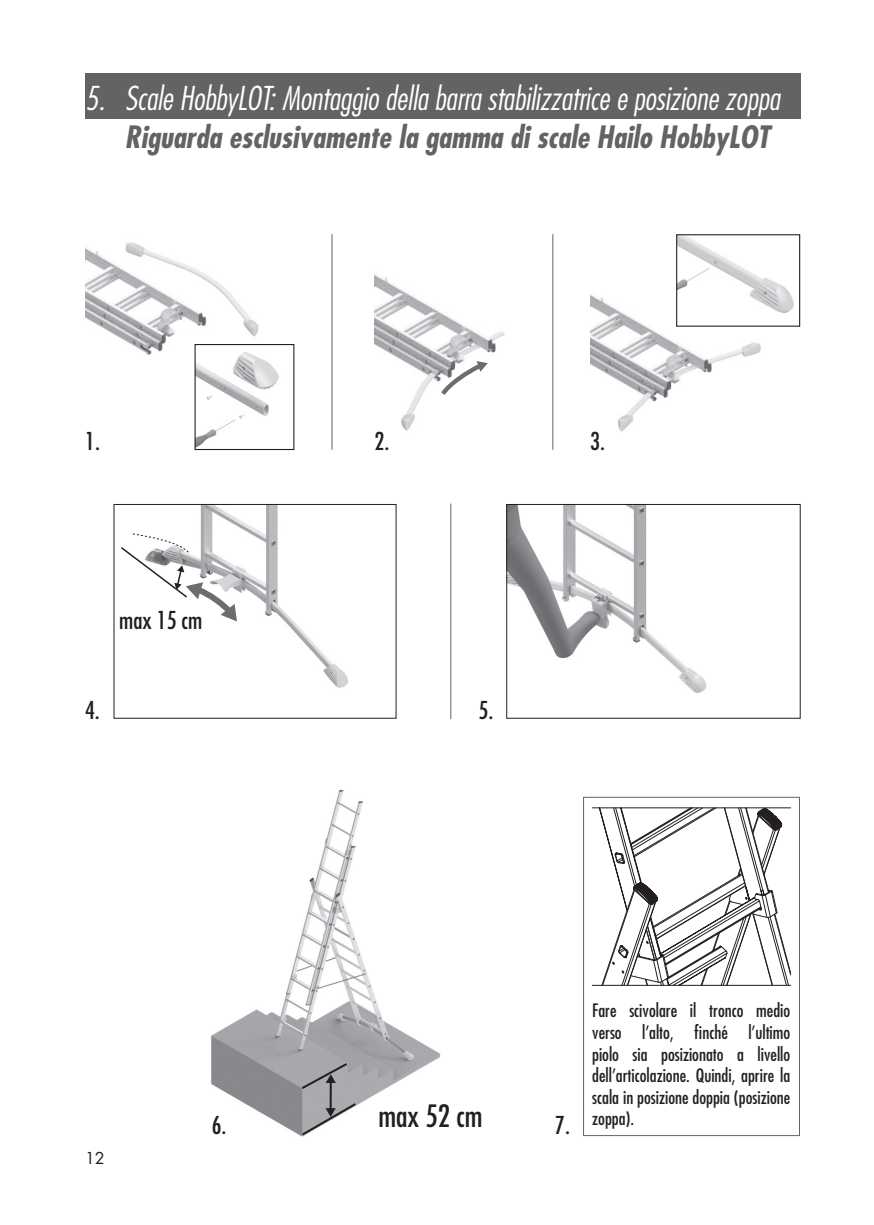
<style>
.page{position:relative;width:874px;height:1225px;background:#fff}
.page>*{position:absolute;margin:0;border:0;box-sizing:border-box;transform-origin:0 0}
.t1{font:italic 300 condensed 32px "Futura";letter-spacing:-.005em;color:#fff}
.t2{font:italic 700 condensed 30px "Futura";color:#636366}
.t3{font:condensed 30px "Futura";color:#231f20}
.t4{font:condensed 24px "Futura";color:#231f20}
.t5{font:condensed 18px/21.6px "Futura";color:#231f20;text-align:justify}
.t6{font:16px "Futura";color:#231f20}
</style>
<div class="page">
<div style="left:85px;top:74px;width:714px;height:45px;background:#636366"></div>
<hr style="left:592px;top:985px;width:198px;height:1px;background:#231f20">
<hr style="left:592px;top:807px;width:198px;height:1px;background:#231f20">
<svg style="left:598px;top:807px;width:192px;height:178px"></svg>
<div style="left:582px;top:797px;width:217px;height:339px;border:1px solid #636366"></div>
<img style="left:375px;top:275px;width:130px;height:156px">
<svg style="left:436px;top:360px;width:51px;height:40px"></svg>
<img style="left:590px;top:294px;width:171px;height:138px">
<img style="left:677px;top:236px;width:117px;height:85px">
<div style="left:675px;top:234px;width:124px;height:93px;border:1px solid #231f20"></div>
<img style="left:200px;top:506px;width:148px;height:182px">
<svg style="left:121px;top:533px;width:117px;height:88px"></svg>
<img style="left:508px;top:506px;width:199px;height:187px">
<div style="left:506px;top:504px;width:294px;height:214px;border:1px solid #231f20"></div>
<img style="left:85px;top:242px;width:174px;height:113px">
<img style="left:196px;top:346px;width:83px;height:102px">
<div style="left:194px;top:344px;width:100px;height:106px;border:1px solid #231f20"></div>
<hr style="left:331px;top:234px;width:1px;height:216px;background:#636366">
<hr style="left:552px;top:234px;width:1px;height:216px;background:#636366">
<hr style="left:450px;top:503px;width:1px;height:216px;background:#636366">
<img style="left:211px;top:789px;width:230px;height:346px">
<svg style="left:299px;top:1061px;width:59px;height:76px"></svg>
<h1 class="t1" style="left:85px;top:78px;width:696px">5. Scale HobbyLOT: Montaggio della barra stabilizzatrice e posizione zoppa</h1>
<h2 class="t2" style="left:125px;top:117px;width:646px">Riguarda esclusivamente la gamma di scale Hailo HobbyLOT</h2>
<h3 class="t4" style="left:85px;top:426px;width:16px">1.</h3>
<h3 class="t4" style="left:374px;top:426px;width:16px">2.</h3>
<h3 class="t4" style="left:590px;top:426px;width:16px">3.</h3>
<h3 class="t4" style="left:119px;top:605px;width:85px">max 15 cm</h3>
<h3 class="t4" style="left:85px;top:695px;width:16px">4.</h3>
<h3 class="t4" style="left:478px;top:695px;width:16px">5.</h3>
<p class="t6" style="left:85px;top:1146px;width:21px">12</p>
<h3 class="t4" style="left:211px;top:1110px;width:16px">6.</h3>
<h2 class="t3" style="left:378px;top:1096px;width:105px">max 52 cm</h2>
<h3 class="t4" style="left:555px;top:1110px;width:16px">7.</h3>
<p class="t5" style="left:592px;top:999px;width:199px">Fare scivolare il tronco medio verso l’alto, finché l’ultimo piolo sia posizionato a livello dell’articolazione. Quindi, aprire la scala in posizione doppia (posizione zoppa).</p>
</div>
